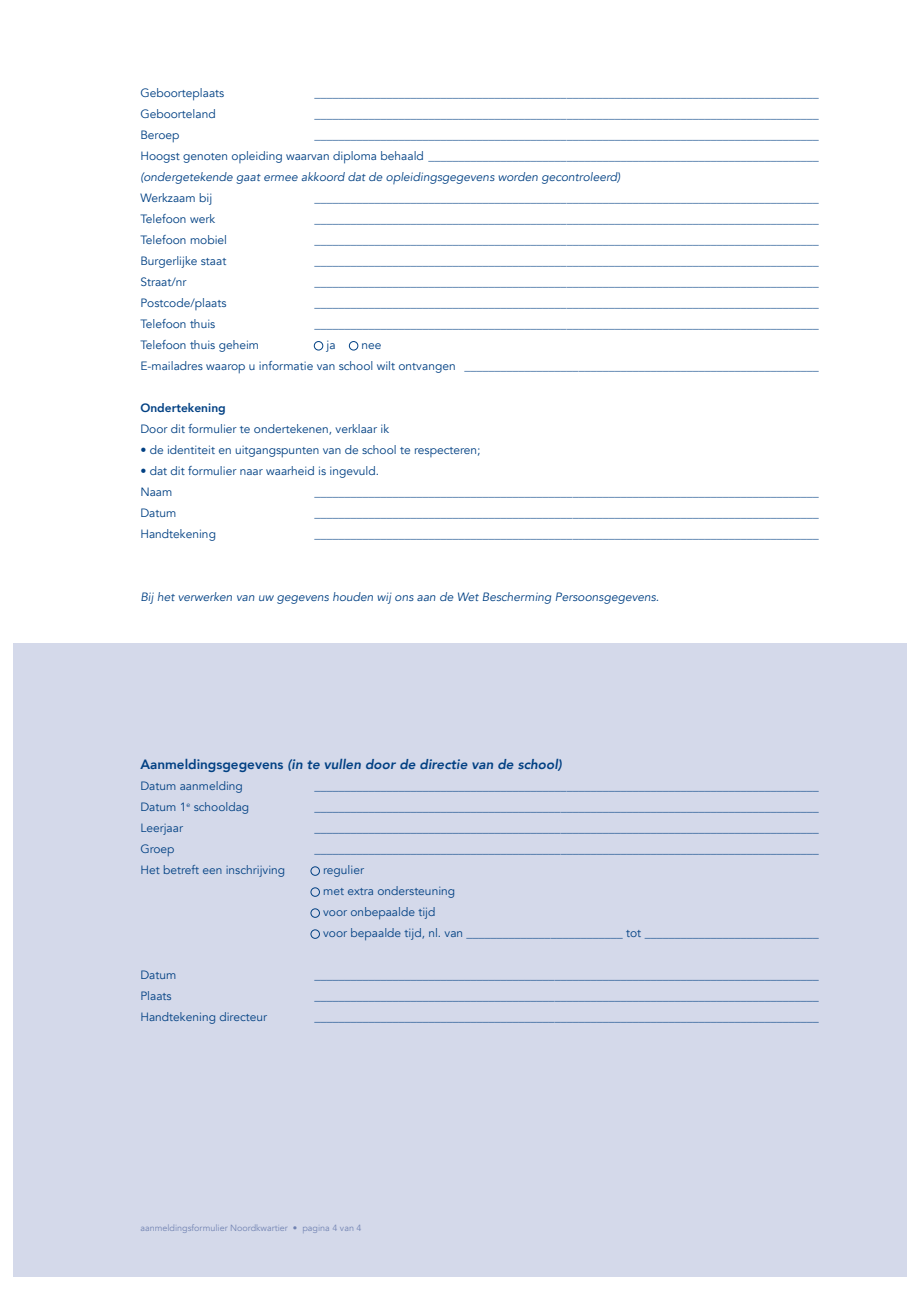
<style>
.page{position:relative;width:919px;height:1289px;background:#fff}
.page>*{position:absolute;margin:0;border:0;box-sizing:border-box;transform-origin:0 0}
.t1{font:italic 800 13.5px "Avenir";color:#014083}
.t2{font:12px/21px "Avenir";color:#014083}
.t3{font:italic 12px "Avenir";color:#014083}
.t4{font:800 12px "Avenir";color:#014083}
.t5{font:9px "Avenir";color:#7384b3}
.s1{font-style:normal}
</style>
<div class="page">
<div style="left:13px;top:643px;width:893px;height:633px;background:#d4d9ea"></div>
<div style="left:314px;top:341px;width:9px;height:9px;border:1px solid #014083;border-radius:50%"></div>
<div style="left:349px;top:341px;width:9px;height:9px;border:1px solid #014083;border-radius:50%"></div>
<div style="left:310px;top:866px;width:10px;height:9px;border:1px solid #014083;border-radius:50%"></div>
<div style="left:310px;top:887px;width:10px;height:9px;border:1px solid #014083;border-radius:50%"></div>
<div style="left:310px;top:908px;width:10px;height:9px;border:1px solid #014083;border-radius:50%"></div>
<div style="left:310px;top:929px;width:10px;height:9px;border:1px solid #014083;border-radius:50%"></div>
<p class="t2" style="left:140px;top:82px;width:85px">Geboorteplaats</p>
<p class="t2" style="left:314px;top:82px;width:506px">____________________________________________________________________________________</p>
<p class="t2" style="left:140px;top:103px;width:77px">Geboorteland</p>
<p class="t2" style="left:314px;top:103px;width:506px">____________________________________________________________________________________</p>
<p class="t2" style="left:140px;top:124px;width:41px">Beroep</p>
<p class="t2" style="left:140px;top:124px;width:680px;text-align:right">____________________________________________________________________________________<br>Hoogst genoten opleiding waarvan diploma behaald _________________________________________________________________</p>
<p class="t3" style="left:140px;top:169px;width:481px">(ondergetekende gaat ermee akkoord dat de opleidingsgegevens worden gecontroleerd)</p>
<p class="t2" style="left:140px;top:187px;width:73px">Werkzaam bij</p>
<p class="t2" style="left:314px;top:187px;width:506px">____________________________________________________________________________________</p>
<p class="t2" style="left:140px;top:208px;width:76px">Telefoon werk</p>
<p class="t2" style="left:314px;top:208px;width:506px">____________________________________________________________________________________</p>
<p class="t2" style="left:140px;top:229px;width:88px">Telefoon mobiel</p>
<p class="t2" style="left:314px;top:229px;width:506px">____________________________________________________________________________________</p>
<p class="t2" style="left:140px;top:250px;width:87px">Burgerlijke staat</p>
<p class="t2" style="left:314px;top:250px;width:506px">____________________________________________________________________________________</p>
<p class="t2" style="left:140px;top:271px;width:48px">Straat/nr</p>
<p class="t2" style="left:314px;top:271px;width:506px">____________________________________________________________________________________</p>
<p class="t2" style="left:140px;top:292px;width:88px">Postcode/plaats</p>
<p class="t2" style="left:314px;top:292px;width:506px">____________________________________________________________________________________</p>
<p class="t2" style="left:140px;top:313px;width:76px">Telefoon thuis</p>
<p class="t2" style="left:314px;top:313px;width:506px">____________________________________________________________________________________</p>
<p class="t2" style="left:140px;top:334px;width:120px">Telefoon thuis geheim</p>
<p class="t2" style="left:326px;top:334px;width:11px">ja</p>
<p class="t2" style="left:140px;top:334px;width:679px;text-indent:221px">nee<br>E-mailadres waarop u informatie van school wilt ontvangen ___________________________________________________________</p>
<p class="t4" style="left:140px;top:398px;width:87px">Ondertekening</p>
<p class="t2" style="left:140px;top:418px;width:250px">Door dit formulier te ondertekenen, verklaar ik</p>
<p class="t2" style="left:140px;top:439px;width:341px">• de identiteit en uitgangspunten van de school te respecteren;</p>
<p class="t2" style="left:140px;top:460px;width:240px">• dat dit formulier naar waarheid is ingevuld.<br>Naam</p>
<p class="t2" style="left:314px;top:481px;width:506px">____________________________________________________________________________________</p>
<p class="t2" style="left:140px;top:502px;width:37px">Datum</p>
<p class="t2" style="left:314px;top:502px;width:506px">____________________________________________________________________________________</p>
<p class="t2" style="left:140px;top:523px;width:77px">Handtekening</p>
<p class="t2" style="left:314px;top:523px;width:506px">____________________________________________________________________________________</p>
<p class="t3" style="left:140px;top:589px;width:520px">Bij het verwerken van uw gegevens houden wij ons aan de Wet Bescherming Persoonsgegevens.</p>
<p class="t1" style="left:140px;top:756px;width:423px"><span class="s1">Aanmeldingsgegevens</span> (in te vullen door de directie van de school)</p>
<p class="t2" style="left:140px;top:775px;width:104px">Datum aanmelding</p>
<p class="t2" style="left:314px;top:775px;width:506px">____________________________________________________________________________________</p>
<p class="t2" style="left:140px;top:796px;width:110px">Datum 1<sup>e</sup> schooldag</p>
<p class="t2" style="left:314px;top:796px;width:505px">____________________________________________________________________________________</p>
<p class="t2" style="left:140px;top:817px;width:44px">Leerjaar</p>
<p class="t2" style="left:314px;top:817px;width:505px">____________________________________________________________________________________</p>
<p class="t2" style="left:140px;top:838px;width:36px">Groep</p>
<p class="t2" style="left:314px;top:838px;width:505px">____________________________________________________________________________________</p>
<p class="t2" style="left:140px;top:859px;width:146px">Het betreft een inschrijving</p>
<p class="t2" style="left:323px;top:859px;width:497px">regulier<br>met extra ondersteuning<br>voor onbepaalde tijd<br>voor bepaalde tijd, nl. van __________________________ tot _____________________________</p>
<p class="t2" style="left:140px;top:964px;width:37px">Datum</p>
<p class="t2" style="left:314px;top:964px;width:505px">____________________________________________________________________________________</p>
<p class="t2" style="left:140px;top:985px;width:33px">Plaats</p>
<p class="t2" style="left:314px;top:985px;width:505px">____________________________________________________________________________________</p>
<p class="t2" style="left:140px;top:1006px;width:128px">Handtekening directeur</p>
<p class="t2" style="left:314px;top:1006px;width:505px">____________________________________________________________________________________</p>
<p class="t5" style="left:140px;top:1222px;width:222px">aanmeldingsformulier Noordkwartier • pagina 4 van 4</p>
</div>
